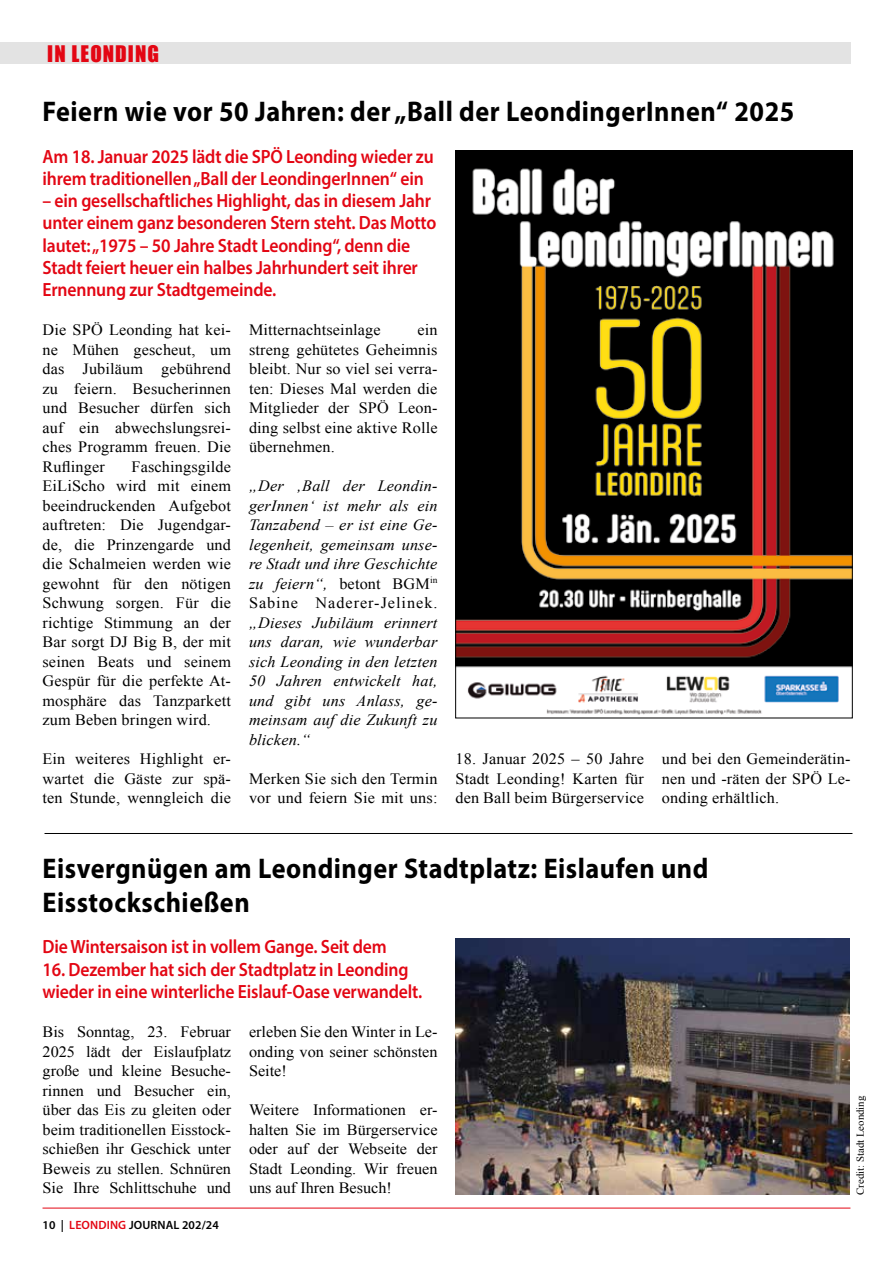
<style>
.page{position:relative;width:893px;height:1263px;background:#fff}
.page>*{position:absolute;margin:0;border:0;box-sizing:border-box;transform-origin:0 0}
.t1{font:700 28.5px/34.2px "Myriad Pro";letter-spacing:.02em;color:#000;scale:.92 1}
.t2{font:21px "Impact";letter-spacing:.05em;color:#e30613}
.t3{font:600 19.2px/22.2px "Myriad Pro";letter-spacing:-.01em;color:#e30613;scale:.92 1}
.t4{font:15.75px/19.5px "Times New Roman";letter-spacing:.01em;color:#000;text-align:justify}
.t5{font:italic 15.75px/19.5px "Times New Roman";letter-spacing:.01em;color:#000;text-align:justify}
.t6{font:600 12px "Myriad Pro";letter-spacing:.01em;color:#000}
.t7{font:10.5px "Times New Roman";color:#000}
.s1{font-style:normal}
.s2{color:#e30613}
</style>
<div class="page">
<div style="left:0;top:43px;width:850px;height:21px;background:#e3e3e3"></div>
<hr style="left:43px;top:1208px;width:807px;height:1px;background:#e30613">
<img style="left:457px;top:153px;width:393px;height:562px">
<img style="left:455px;top:938px;width:395px;height:257px">
<hr style="left:45px;top:833px;width:807px;height:1px;background:#000">
<h2 class="t2" style="left:47px;top:37px;width:113px">IN LEONDING</h2>
<h1 class="t1" style="left:43px;top:93px;width:819px">Feiern wie vor 50 Jahren: der „Ball der LeondingerInnen“ 2025</h1>
<p class="t3" style="left:43px;top:145px;width:427px">Am 18. Januar 2025 lädt die SPÖ Leonding wieder zu ihrem traditionellen „Ball der LeondingerInnen“ ein</p>
<p class="t3" style="left:43px;top:189px;width:430px">– ein gesellschaftliches Highlight, das in diesem Jahr unter einem ganz besonderen Stern steht. Das Motto lautet: „1975 – 50 Jahre Stadt Leonding“, denn die Stadt feiert heuer ein halbes Jahrhundert seit ihrer Ernennung zur Stadtgemeinde.</p>
<p class="t4" style="left:43px;top:320px;width:190px">Die SPÖ Leonding hat kei&shy;ne Mühen gescheut, um das Jubiläum gebührend zu feiern. Besucherinnen und Besucher dürfen sich auf ein abwechslungsrei&shy;ches Programm freuen. Die Ruflinger</p>
<p class="t4" style="left:43px;top:456px;width:190px;text-indent:89px">Faschingsgilde EiLiScho wird mit einem beeindruckenden Aufgebot auftreten: Die Jugendgar&shy;de, die Prinzengarde und die Schalmeien werden wie gewohnt für den nötigen Schwung sorgen. Für die richtige Stimmung an der Bar sorgt DJ Big B, der mit seinen Beats und seinem Gespür für die perfekte At&shy;mosphäre das Tanzparkett zum Beben bringen wird.</p>
<p class="t4" style="left:43px;top:749px;width:190px">Ein weiteres Highlight er&shy;wartet die Gäste zur spä&shy;ten Stunde, wenngleich die</p>
<p class="t4" style="left:249px;top:320px;width:190px;text-indent:168px">ein streng gehütetes Geheimnis bleibt. Nur so viel sei verra&shy;ten: Dieses Mal werden die Mitglieder der SPÖ Leon&shy;ding selbst eine aktive Rolle übernehmen.</p>
<p class="t5" style="left:249px;top:476px;width:190px">„Der ‚Ball der Leondin&shy;gerInnen‘ ist mehr als ein Tanzabend – er ist eine Ge&shy;legenheit, gemeinsam unse&shy;re Stadt und ihre Geschichte zu feiern“, <span class="s1">betont BGM</span><sup>in </sup><span class="s1">Sabine Naderer-Jelinek.</span></p>
<p class="t5" style="left:249px;top:612px;width:190px">„Dieses Jubiläum erinnert uns daran, wie wunderbar sich Leonding in den letzten 50 Jahren entwickelt hat, und gibt uns Anlass, ge&shy;meinsam auf die Zukunft zu blicken.“</p>
<p class="t4" style="left:249px;top:768px;width:190px">Merken Sie sich den Termin vor und feiern Sie mit uns:</p>
<p class="t4" style="left:249px;top:320px;width:133px">Mitternachtseinlage</p>
<p class="t4" style="left:455px;top:749px;width:190px">18. Januar 2025 – 50 Jahre Stadt Leonding! Karten für den Ball beim Bürgerservice</p>
<p class="t4" style="left:662px;top:749px;width:190px">und bei den Gemeinderätin&shy;nen und -räten der SPÖ Le&shy;onding erhältlich.</p>
<h1 class="t1" style="left:43px;top:850px;width:725px">Eisvergnügen am Leondinger Stadtplatz: Eislaufen und<br>Eisstockschießen</h1>
<p class="t3" style="left:43px;top:935px;width:376px">Die Wintersaison ist in vollem Gange. Seit dem</p>
<p class="t3" style="left:43px;top:957px;width:414px">16. Dezember hat sich der Stadtplatz in Leonding wieder in eine winterliche Eislauf-Oase verwandelt.</p>
<p class="t4" style="left:43px;top:1022px;width:190px">Bis Sonntag, 23. Februar 2025 lädt der Eislaufplatz große und kleine Besuche&shy;rinnen und Besucher ein, über das Eis zu gleiten oder beim traditionellen Eisstock&shy;schießen ihr Geschick unter Beweis zu stellen. Schnüren Sie Ihre Schlittschuhe und</p>
<p class="t4" style="left:249px;top:1022px;width:190px">erleben Sie den Winter in Le&shy;onding von seiner schönsten Seite!</p>
<p class="t4" style="left:249px;top:1100px;width:190px">Weitere Informationen er&shy;halten Sie im Bürgerservice oder auf der Webseite der Stadt Leonding. Wir freuen uns auf Ihren Besuch!</p>
<p class="t6" style="left:43px;top:1218px;width:178px">10 | <span class="s2">LEONDING</span> JOURNAL 202/24</p>
<p class="t7" style="left:853px;top:1195px;width:101px;rotate:-90deg">Credit: Stadt Leonding</p>
</div>
